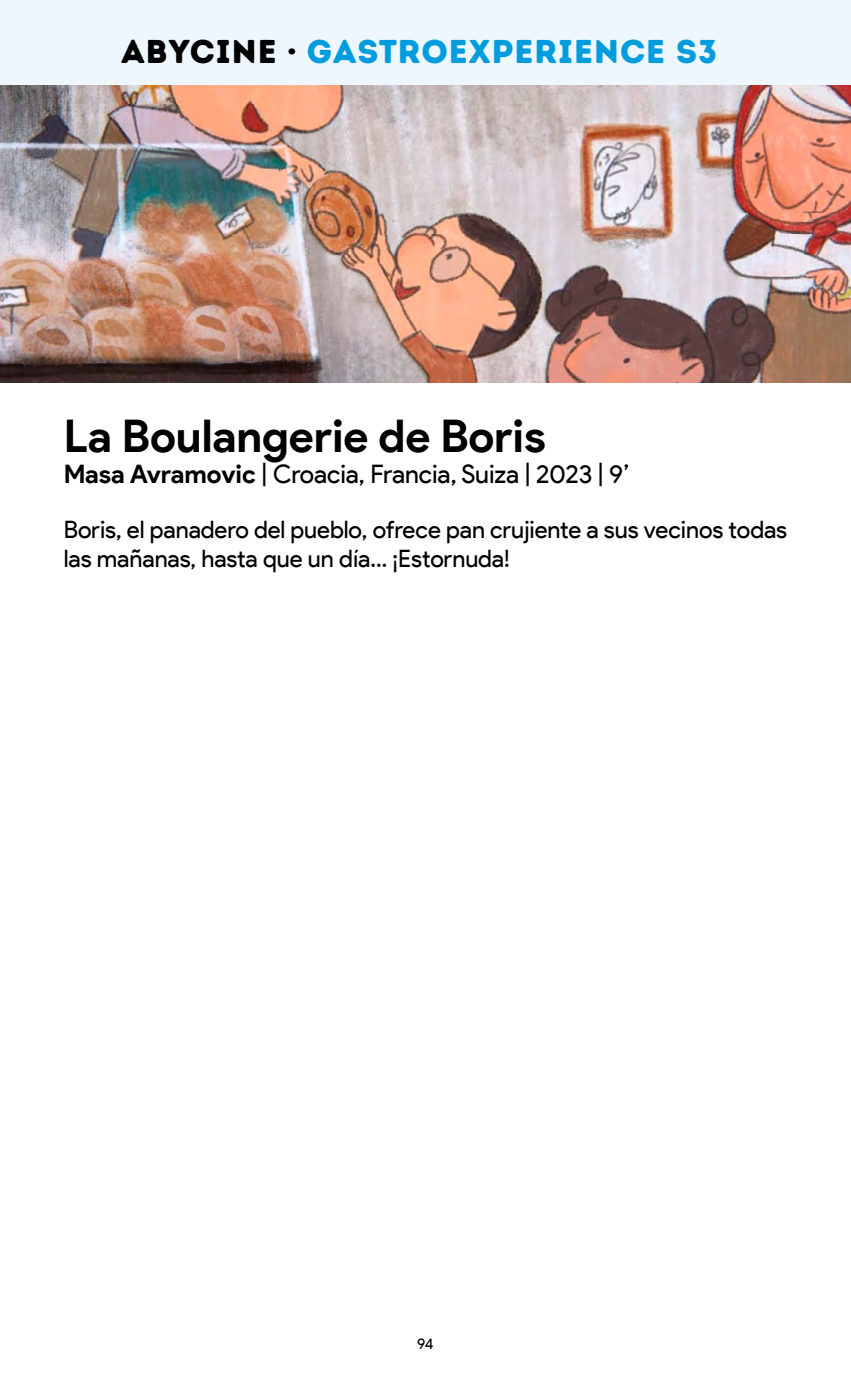
<style>
.page{position:relative;width:851px;height:1378px;background:#fff}
.page>*{position:absolute;margin:0;border:0;box-sizing:border-box;transform-origin:0 0}
.t1{font:700 45px "Product Sans";color:#000}
.t2{font:33px "Intro Rust Base";letter-spacing:.03em;color:#009cde}
.t3{font:25.5px "Product Sans";letter-spacing:-.005em;color:#000}
.t4{font:24px/28.5px "Product Sans";letter-spacing:-.005em;color:#000}
.t5{font:15px "Product Sans";color:#000}
.s1{color:#000}
.s2{font-weight:700}
</style>
<div class="page">
<div style="left:0;top:0;width:850px;height:85px;background:#edf7fd"></div>
<img style="left:0;top:85px;width:850px;height:298px">
<h2 class="t2" style="left:121px;top:30px;width:597px"><span class="s1">ABYCINE ·</span> GASTROEXPERIENCE S3</h2>
<h1 class="t1" style="left:64px;top:408px;width:483px">La Boulangerie de Boris</h1>
<p class="t3" style="left:64px;top:458px;width:567px"><span class="s2">Masa Avramovic</span> | Croacia, Francia, Suiza | 2023 | 9’</p>
<p class="t4" style="left:64px;top:515px;width:724px">Boris, el panadero del pueblo, ofrece pan crujiente a sus vecinos todas las mañanas, hasta que un día… ¡Estornuda!</p>
<p class="t5" style="left:417px;top:1334px;width:18px">94</p>
</div>
